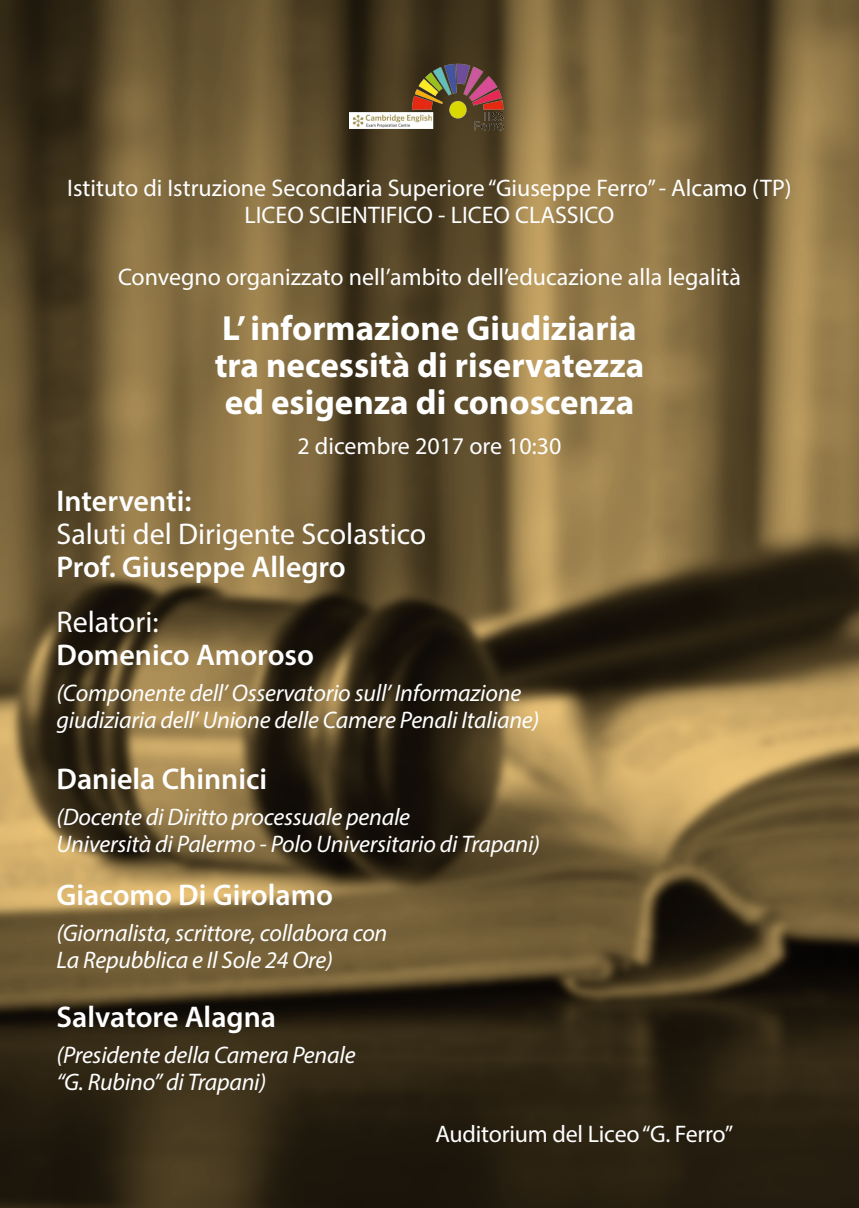
<style>
.page{position:relative;width:859px;height:1208px;background:#fff}
.page>*{position:absolute;margin:0;border:0;box-sizing:border-box;transform-origin:0 0}
.t1{font:700 35px/37px "Myriad Pro";color:#fff}
.t2{font:600 30px "Myriad Pro";color:#fff}
.t3{font:30px "Myriad Pro";color:#fff}
.t4{font:italic 24px/27px "Myriad Pro";letter-spacing:-.01em;color:#fff}
.t5{font:24px/27px "Myriad Pro";color:#fff;text-align:center}
</style>
<div class="page">
<img style="left:0;top:0;width:859px;height:1208px">
<img style="left:349px;top:57px;width:161px;height:81px">
<p class="t5" style="left:67px;top:174px;width:726px">Istituto di Istruzione Secondaria Superiore “Giuseppe Ferro” - Alcamo (TP)<br>LICEO SCIENTIFICO - LICEO CLASSICO</p>
<p class="t5" style="left:118px;top:263px;width:624px">Convegno organizzato nell’ambito dell’educazione alla legalità</p>
<h1 class="t1" style="left:215px;top:308px;width:431px">L’ informazione Giudiziaria tra necessità di riservatezza ed esigenza di conoscenza</h1>
<p class="t5" style="left:297px;top:432px;width:266px">2 dicembre 2017 ore 10:30</p>
<p class="t2" style="left:57px;top:482px;width:136px">Interventi:</p>
<p class="t3" style="left:57px;top:515px;width:371px">Saluti del Dirigente Scolastico</p>
<p class="t2" style="left:57px;top:548px;width:291px">Prof. Giuseppe Allegro</p>
<p class="t3" style="left:57px;top:604px;width:104px">Relatori:</p>
<p class="t2" style="left:57px;top:636px;width:259px">Domenico Amoroso</p>
<p class="t4" style="left:57px;top:679px;width:484px">(Componente dell’ Osservatorio sull’ Informazione giudiziaria dell’ Unione delle Camere Penali Italiane)</p>
<p class="t2" style="left:57px;top:759px;width:212px">Daniela Chinnici</p>
<p class="t4" style="left:57px;top:802px;width:485px">(Docente di Diritto processuale penale<br>Università di Palermo - Polo Universitario di Trapani)</p>
<p class="t2" style="left:57px;top:875px;width:278px">Giacomo Di Girolamo</p>
<p class="t4" style="left:57px;top:919px;width:332px">(Giornalista, scrittore, collabora con<br>La Repubblica e Il Sole 24 Ore)</p>
<p class="t2" style="left:57px;top:998px;width:221px">Salvatore Alagna</p>
<p class="t4" style="left:57px;top:1041px;width:301px">(Presidente della Camera Penale “G. Rubino” di Trapani)</p>
<p class="t5" style="left:435px;top:1119px;width:299px">Auditorium del Liceo “G. Ferro”</p>
</div>
